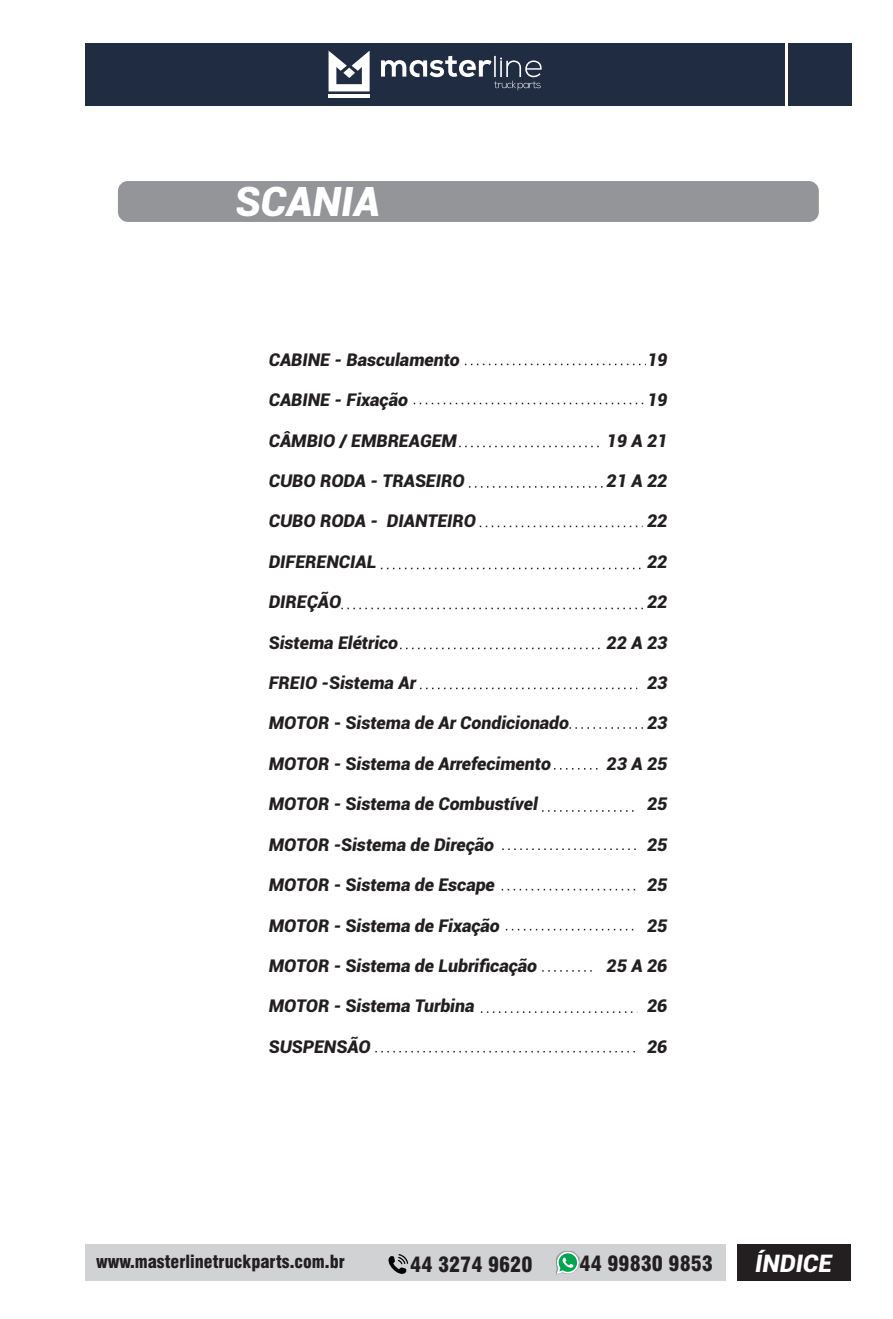
<style>
.page{position:relative;width:893px;height:1319px;background:#fff}
.page>*{position:absolute;margin:0;border:0;box-sizing:border-box;transform-origin:0 0}
.t1{font:italic 900 40.8px "Roboto";color:#fff}
.t2{font:italic 900 24.3px "Roboto";color:#fff}
.t3{font:900 condensed 20.7px "Swiss 721 BT";color:#231f20}
.t4{font:italic 900 17.7px "Roboto";color:#231f20}
.t5{font:900 condensed 17.7px "Swiss 721 BT";color:#231f20}
</style>
<div class="page">
<div style="left:85px;top:1244px;width:640px;height:36px;background:#d1d2d4"></div>
<svg style="left:388px;top:1254px;width:20px;height:19px"></svg>
<img style="left:556px;top:1256px;width:16px;height:18px">
<svg style="left:557px;top:1251px;width:22px;height:22px"></svg>
<div style="left:85px;top:43px;width:700px;height:62px;background:#202c41"></div>
<svg style="left:381px;top:56px;width:161px;height:34px"></svg>
<hr style="left:329px;top:94px;width:41px;height:3px;background:#fff">
<svg style="left:329px;top:51px;width:41px;height:40px"></svg>
<div style="left:789px;top:43px;width:63px;height:62px;background:#202c41"></div>
<div style="left:738px;top:1244px;width:113px;height:36px;background:#231f20"></div>
<div style="left:118px;top:181px;width:701px;height:41px;background:#939598;border-radius:10px"></div>
<svg style="left:465px;top:363px;width:181px;height:2px"></svg>
<svg style="left:414px;top:402px;width:230px;height:2px"></svg>
<svg style="left:459px;top:445px;width:140px;height:2px"></svg>
<svg style="left:381px;top:567px;width:260px;height:2px"></svg>
<svg style="left:341px;top:607px;width:302px;height:2px"></svg>
<svg style="left:400px;top:647px;width:200px;height:2px"></svg>
<svg style="left:554px;top:768px;width:44px;height:1px"></svg>
<svg style="left:542px;top:810px;width:92px;height:1px"></svg>
<svg style="left:502px;top:848px;width:134px;height:1px"></svg>
<svg style="left:502px;top:888px;width:134px;height:2px"></svg>
<svg style="left:506px;top:928px;width:128px;height:2px"></svg>
<svg style="left:481px;top:1011px;width:152px;height:1px"></svg>
<svg style="left:375px;top:1051px;width:260px;height:1px"></svg>
<svg style="left:542px;top:970px;width:50px;height:1px"></svg>
<svg style="left:569px;top:727px;width:74px;height:1px"></svg>
<svg style="left:420px;top:687px;width:217px;height:2px"></svg>
<svg style="left:469px;top:486px;width:134px;height:1px"></svg>
<svg style="left:480px;top:525px;width:162px;height:2px"></svg>
<h1 class="t1" style="left:235px;top:185px;width:146px">SCANIA</h1>
<p class="t4" style="left:269px;top:352px;width:193px">CABINE - Basculamento</p>
<p class="t4" style="left:269px;top:393px;width:141px">CABINE - Fixação</p>
<p class="t4" style="left:269px;top:433px;width:190px">CÂMBIO / EMBREAGEM</p>
<p class="t4" style="left:269px;top:473px;width:197px">CUBO RODA - TRASEIRO</p>
<p class="t4" style="left:269px;top:514px;width:209px">CUBO RODA - DIANTEIRO</p>
<p class="t4" style="left:269px;top:554px;width:109px">DIFERENCIAL</p>
<p class="t4" style="left:269px;top:595px;width:74px">DIREÇÃO</p>
<p class="t4" style="left:269px;top:635px;width:131px">Sistema Elétrico</p>
<p class="t4" style="left:269px;top:675px;width:149px">FREIO -Sistema Ar</p>
<p class="t4" style="left:269px;top:716px;width:302px">MOTOR - Sistema de Ar Condicionado</p>
<p class="t4" style="left:269px;top:756px;width:284px">MOTOR - Sistema de Arrefecimento</p>
<p class="t4" style="left:269px;top:797px;width:271px">MOTOR - Sistema de Combustível</p>
<p class="t4" style="left:269px;top:837px;width:227px">MOTOR -Sistema de Direção</p>
<p class="t4" style="left:269px;top:877px;width:228px">MOTOR - Sistema de Escape</p>
<p class="t4" style="left:269px;top:918px;width:233px">MOTOR - Sistema de Fixação</p>
<p class="t4" style="left:269px;top:958px;width:270px">MOTOR - Sistema de Lubrificação</p>
<p class="t4" style="left:269px;top:998px;width:207px">MOTOR - Sistema Turbina</p>
<p class="t4" style="left:269px;top:1039px;width:103px">SUSPENSÃO</p>
<p class="t4" style="left:647px;top:352px;width:22px">19</p>
<p class="t4" style="left:647px;top:393px;width:22px">19</p>
<p class="t4" style="left:607px;top:433px;width:62px">19 A 21</p>
<p class="t4" style="left:607px;top:473px;width:62px">21 A 22</p>
<p class="t4" style="left:647px;top:514px;width:22px">22</p>
<p class="t4" style="left:647px;top:554px;width:22px">22</p>
<p class="t4" style="left:647px;top:595px;width:22px">22</p>
<p class="t4" style="left:607px;top:635px;width:62px">22 A 23</p>
<p class="t4" style="left:647px;top:675px;width:22px">23</p>
<p class="t4" style="left:647px;top:716px;width:22px">23</p>
<p class="t4" style="left:607px;top:756px;width:62px">23 A 25</p>
<p class="t4" style="left:647px;top:797px;width:22px">25</p>
<p class="t4" style="left:647px;top:837px;width:22px">25</p>
<p class="t4" style="left:647px;top:877px;width:22px">25</p>
<p class="t4" style="left:647px;top:918px;width:22px">25</p>
<p class="t4" style="left:607px;top:958px;width:62px">25 A 26</p>
<p class="t4" style="left:647px;top:998px;width:22px">26</p>
<p class="t4" style="left:647px;top:1039px;width:22px">26</p>
<p class="t5" style="left:96px;top:1254px;width:250px">www.masterlinetruckparts.com.br</p>
<p class="t3" style="left:410px;top:1255px;width:124px">44 3274 9620</p>
<p class="t3" style="left:580px;top:1254px;width:135px">44 99830 9853</p>
<h2 class="t2" style="left:755px;top:1252px;width:78px">ÍNDICE</h2>
</div>
